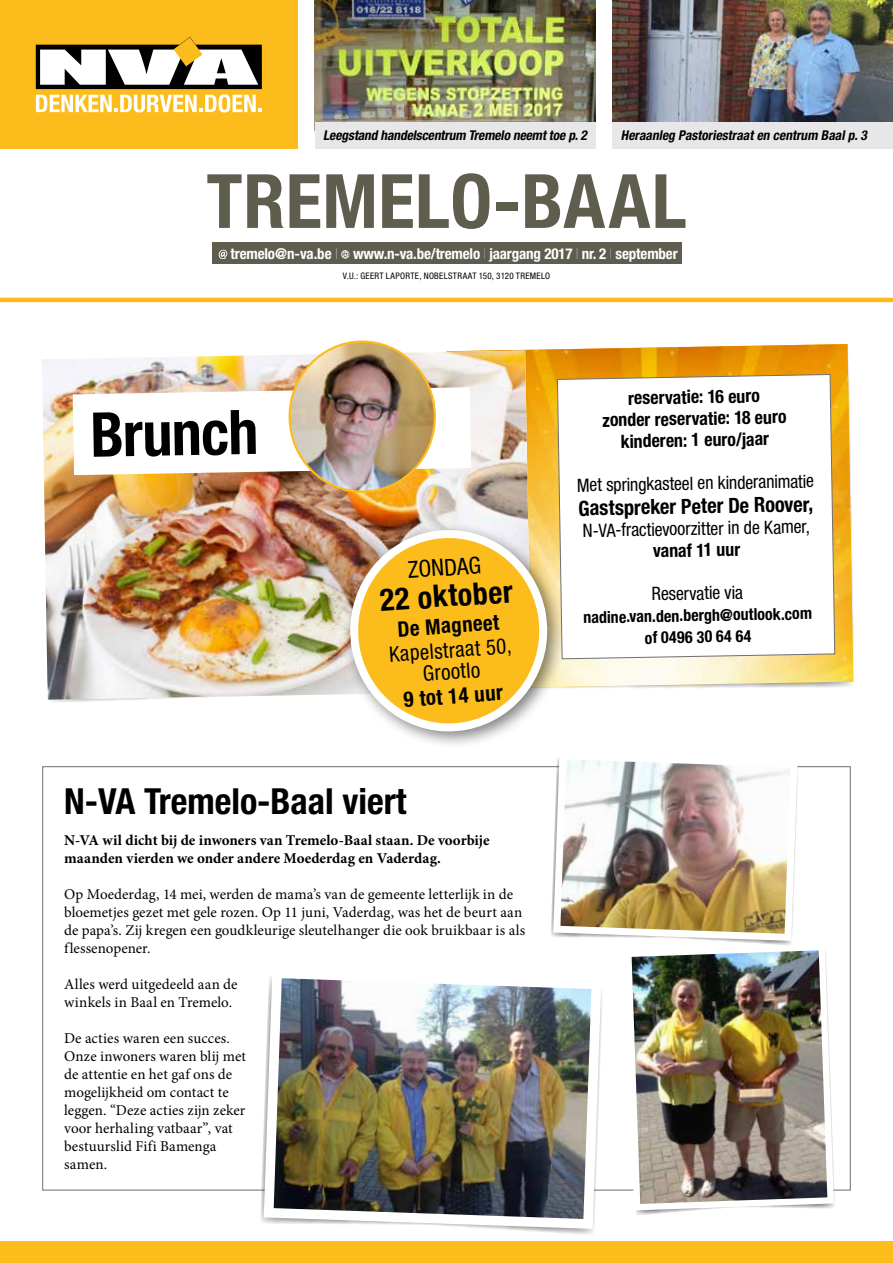
<style>
.page{position:relative;width:893px;height:1263px;background:#fff}
.page>*{position:absolute;margin:0;border:0;box-sizing:border-box;transform-origin:0 0}
.t1{font:700 condensed 75px "Helvetica Neue LT Std";letter-spacing:.01em;color:#5e5d4e}
.t2{font:700 condensed 61.8px "Helvetica Neue LT Std";color:#000}
.t3{font:700 condensed 36px "Helvetica Neue LT Std";color:#000}
.t4{font:700 condensed 31.05px "Helvetica Neue LT Std";color:#000}
.t5{font:condensed 23.4px "Helvetica Neue LT Std";color:#000}
.t6{font:condensed 21.45px/21.5px "Helvetica Neue LT Std";color:#000;text-align:center}
.t7{font:700 condensed 21.45px "Helvetica Neue LT Std";color:#000}
.t8{font:700 condensed 21px "Helvetica Neue LT Std";color:#000}
.t9{font:condensed 18.45px "Helvetica Neue LT Std";color:#000}
.t10{font:700 condensed 18.45px/21.6px "Helvetica Neue LT Std";color:#000;text-align:center}
.t11{font:700 condensed 16.5px/21.5px "Helvetica Neue LT Std";color:#000;text-align:center}
.t12{font:15px/18px "Minion Pro";color:#000}
.t13{font:700 15px/18px "Minion Pro";color:#000}
.t14{font:700 condensed 15px "Helvetica Neue LT Std";letter-spacing:-.01em;color:#fff}
.t15{font:italic 700 condensed 13.5px "Helvetica Neue LT Std";color:#000}
.t16{font:condensed 9px "Helvetica Neue LT Std";letter-spacing:.035em;color:#000}
.s1{font-weight:200}
</style>
<div class="page">
<div style="left:0;top:0;width:298px;height:149px;background:#fcbd1c"></div>
<svg style="left:36px;top:37px;width:226px;height:75px"></svg>
<div style="left:0;top:1242px;width:893px;height:21px;background:#fcbd1c"></div>
<hr style="left:0;top:298px;width:893px;height:4px;background:#fcbd1c">
<div style="left:212px;top:242px;width:470px;height:22px;background:#5e5d4e"></div>
<svg style="left:219px;top:250px;width:8px;height:9px"></svg>
<svg style="left:341px;top:250px;width:8px;height:9px"></svg>
<img style="left:259px;top:976px;width:347px;height:258px">
<img style="left:622px;top:950px;width:215px;height:264px">
<img style="left:519px;top:344px;width:334px;height:344px">
<img style="left:42px;top:350px;width:489px;height:350px">
<img style="left:330px;top:509px;width:237px;height:235px">
<svg style="left:557px;top:374px;width:278px;height:285px"></svg>
<img style="left:73px;top:340px;width:398px;height:155px">
<img style="left:550px;top:758px;width:251px;height:186px">
<img style="left:315px;top:0;width:280px;height:122px">
<img style="left:612px;top:0;width:281px;height:122px">
<div style="left:315px;top:122px;width:280px;height:27px;background:#e7e7e9"></div>
<div style="left:612px;top:122px;width:281px;height:27px;background:#e7e7e9"></div>
<p class="t15" style="left:323px;top:127px;width:268px">Leegstand handelscentrum Tremelo neemttoe p.2</p>
<p class="t15" style="left:621px;top:127px;width:250px">Heraanleg Pastoriestraaten centrum Baalp.3</p>
<h1 class="t1" style="left:206px;top:156px;width:482px">TREMELO-BAAL</h1>
<p class="t14" style="left:231px;top:244px;width:449px">tremelo@n-va.be <span class="s1">I</span> www.n-va.be/tremelo <span class="s1">I</span> jaargang 2017 <span class="s1">I</span> nr. 2 <span class="s1">I</span> september</p>
<p class="t16" style="left:343px;top:270px;width:209px">V.U.: GEERT LAPORTE, NOBELSTRAAT 150, 3120 TREMELO</p>
<h2 class="t2" style="left:90px;top:397px;width:169px;rotate:-1deg">Brunch</h2>
<h3 class="t5" style="left:407px;top:556px;width:75px;rotate:-4deg">ZONDAG</h3>
<h3 class="t4" style="left:379px;top:581px;width:135px;rotate:-4deg">22 oktober</h3>
<h3 class="t7" style="left:397px;top:616px;width:103px;rotate:-4deg">De Magneet</h3>
<h3 class="t6" style="left:389px;top:643px;width:124px;rotate:-4deg">Kapelstraat 50,<br>Grootlo</h3>
<h3 class="t7" style="left:403px;top:686px;width:101px;rotate:-4deg">9 tot 14 uur</h3>
<h3 class="t3" style="left:64px;top:779px;width:344px">N-VA Tremelo-Baal viert</h3>
<p class="t13" style="left:64px;top:831px;width:427px">N-VA wil dicht bij de inwoners van Tremelo-Baal staan. De voorbije maanden vierden we onder andere Moederdag en Vaderdag.</p>
<p class="t12" style="left:64px;top:885px;width:463px">Op Moederdag, 14 mei, werden de mama’s van de gemeente letterlijk in de bloemetjes gezet met gele rozen. Op 11 juni, Vaderdag, was het de beurt aan de papa’s. Zij kregen een goudkleurige sleutelhanger die ook bruikbaar is als flessenopener.</p>
<p class="t12" style="left:64px;top:975px;width:175px">Alles werd uitgedeeld aan de winkels in Baal en Tremelo.</p>
<p class="t12" style="left:64px;top:1029px;width:183px">De acties waren een succes.<br>Onze inwoners waren blij met de attentie en het gaf ons de mogelijkheid om contact te leggen. “Deze acties zijn zeker voor herhaling vatbaar”, vat bestuurslid Fifi Bamenga samen.</p>
<p class="t10" style="left:602px;top:387px;width:186px;rotate:-1deg">reservatie: 16 euro zonder reservatie: 18 euro kinderen: 1 euro/jaar</p>
<p class="t9" style="left:577px;top:474px;width:239px;rotate:-1deg">Met springkasteel en kinderanimatie</p>
<h3 class="t8" style="left:578px;top:495px;width:236px;rotate:-1deg">Gastspreker Peter De Roover,</h3>
<p class="t9" style="left:582px;top:520px;width:229px;rotate:-1deg">N-VA-fractievoorzitter in de Kamer,</p>
<p class="t10" style="left:653px;top:540px;width:89px;rotate:-1deg">vanaf 11 uur</p>
<p class="t9" style="left:651px;top:583px;width:93px;rotate:-1deg">Reservatie via</p>
<p class="t11" style="left:583px;top:606px;width:230px;rotate:-1deg">nadine.van.den.bergh@outlook.com of 0496 30 64 64</p>
</div>
